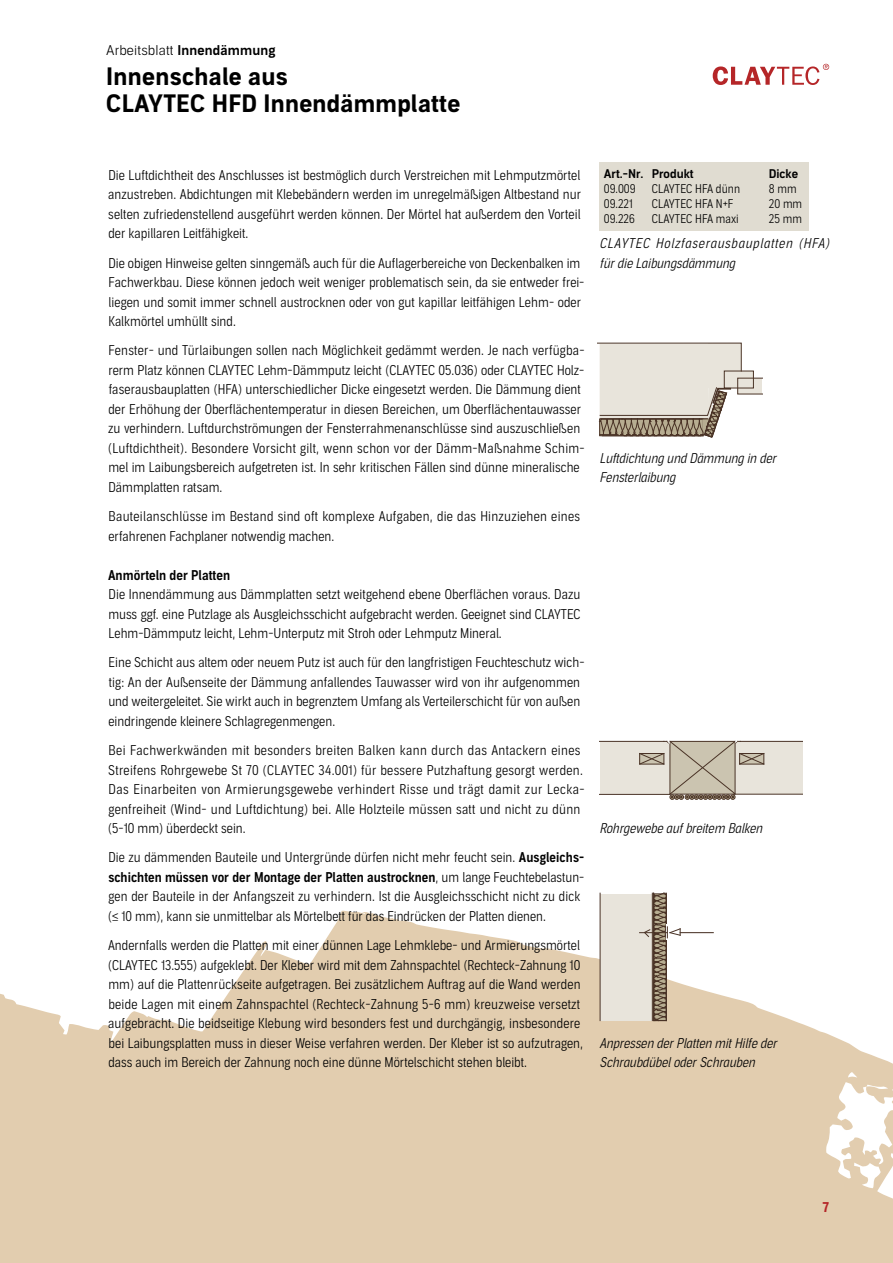
<style>
.page{position:relative;width:893px;height:1263px;background:#fff}
.page>*{position:absolute;margin:0;border:0;box-sizing:border-box;transform-origin:0 0}
.t1{font:700 24px/27px "Aago";letter-spacing:.01em;color:#000}
.t2{font:300 13.5px/19.5px "Aago Condensed";letter-spacing:.005em;color:#000}
.t3{font:italic 300 13.5px/19.5px "Aago Condensed";color:#000}
.t4{font:13.5px "Aago Condensed Sm";color:#000}
.t5{font:italic 300 13.5px/19.5px "Aago Condensed";letter-spacing:.06em;color:#000}
.t6{font:300 13.5px "Aago";letter-spacing:.01em;color:#000}
.t7{font:700 13.5px "Aago";color:#b52628}
.t8{font:300 12px "Aago Condensed";color:#000}
.t9{font:12px "Aago Sm";color:#000}
.s1{font-family:"Aago Sm";font-weight:400}
.s2{font-family:"Aago Condensed Sm";font-weight:400}
.s3{font-family:"Aago Condensed";font-weight:300}
</style>
<div class="page">
<svg style="left:68px;top:892px;width:825px;height:371px;fill:#e2cdaf"></svg>
<div style="left:0;top:994px;width:68px;height:269px;background:#e2cdaf"></div>
<svg style="left:713px;top:64px;width:116px;height:21px"></svg>
<svg style="left:597px;top:343px;width:165px;height:94px"></svg>
<div style="left:600px;top:162px;width:209px;height:68px;background:#e0dcd1"></div>
<div style="left:600px;top:741px;width:203px;height:53px;background:#e8e4db"></div>
<hr style="left:740px;top:741px;width:63px;height:1px;background:#4a3326">
<hr style="left:600px;top:741px;width:64px;height:1px;background:#4a3326">
<hr style="left:733px;top:794px;width:70px;height:1px;background:#4a3326">
<hr style="left:600px;top:794px;width:70px;height:1px;background:#4a3326">
<svg style="left:639px;top:740px;width:125px;height:59px"></svg>
<div style="left:600px;top:894px;width:52px;height:127px;background:#e8e4db"></div>
<hr style="left:600px;top:893px;width:1px;height:127px;background:#4a3326">
<hr style="left:680px;top:932px;width:33px;height:1px;background:#4a3326">
<svg style="left:640px;top:893px;width:41px;height:128px"></svg>
<p class="t6" style="left:106px;top:43px;width:171px">Arbeitsblatt <span class="s1">Innendämmung</span></p>
<h1 class="t1" style="left:106px;top:63px;width:355px">Innenschale aus<br>CLAYTEC HFD Innendämmplatte</h1>
<p class="t2" style="left:108px;top:166px;width:475px;text-align:justify">Die Luftdichtheit des Anschlusses ist bestmöglich durch Verstreichen mit Lehmputzmörtel anzustreben. Abdichtungen mit Klebebändern werden im unregelmäßigen Altbestand nur selten zufriedenstellend ausgeführt werden können. Der Mörtel hat außerdem den Vorteil der kapillaren Leitfähigkeit.</p>
<p class="t2" style="left:109px;top:254px;width:477px">Die obigen Hinweise gelten sinngemäß auch für die Auflagerbereiche von Deckenbalken im Fachwerkbau. Diese können jedoch weit weniger problematisch sein, da sie entweder frei&shy;liegen und somit immer schnell austrocknen oder von gut kapillar leitfähigen Lehm- oder Kalkmörtel umhüllt sind.</p>
<p class="t2" style="left:108px;top:341px;width:478px">Fenster- und Türlaibungen sollen nach Möglichkeit gedämmt werden. Je nach verfügba&shy;rerm Platz können CLAYTEC Lehm-Dämmputz leicht (CLAYTEC 05.036) oder CLAYTEC Holz&shy;faserausbauplatten (HFA) unterschiedlicher Dicke eingesetzt werden. Die Dämmung dient der Erhöhung der Oberflächentemperatur in diesen Bereichen, um Oberflächentauwasser zu verhindern. Luftdurchströmungen der Fensterrahmenanschlüsse sind auszuschließen (Luftdichtheit). Besondere Vorsicht gilt, wenn schon vor der Dämm-Maßnahme Schim&shy;mel im Laibungsbereich aufgetreten ist. In sehr kritischen Fällen sind dünne mineralische Dämmplatten ratsam.</p>
<p class="t2" style="left:108px;top:507px;width:473px">Bauteilanschlüsse im Bestand sind oft komplexe Aufgaben, die das Hinzuziehen eines erfahrenen Fachplaner notwendig machen.</p>
<p class="t4" style="left:108px;top:567px;width:124px">Anmörteln der Platten</p>
<p class="t2" style="left:108px;top:585px;width:474px;text-align:justify">Die Innendämmung aus Dämmplatten setzt weitgehend ebene Oberflächen voraus. Dazu muss ggf. eine Putzlage als Ausgleichsschicht aufgebracht werden. Geeignet sind CLAYTEC Lehm-Dämmputz leicht, Lehm-Unterputz mit Stroh oder Lehmputz Mineral.</p>
<p class="t2" style="left:108px;top:653px;width:478px">Eine Schicht aus altem oder neuem Putz ist auch für den langfristigen Feuchteschutz wich&shy;tig: An der Außenseite der Dämmung anfallendes Tauwasser wird von ihr aufgenommen und weitergeleitet. Sie wirkt auch in begrenztem Umfang als Verteilerschicht für von außen eindringende kleinere Schlagregenmengen.</p>
<p class="t2" style="left:108px;top:741px;width:478px">Bei Fachwerkwänden mit besonders breiten Balken kann durch das Antackern eines Streifens Rohrgewebe St 70 (CLAYTEC 34.001) für bessere Putzhaftung gesorgt werden.<br>Das Einarbeiten von Armierungsgewebe verhindert Risse und trägt damit zur Lecka&shy;genfreiheit (Wind- und Luftdichtung) bei. Alle Holzteile müssen satt und nicht zu dünn (5-10 mm) überdeckt sein.</p>
<p class="t2" style="left:109px;top:848px;width:477px">Die zu dämmenden Bauteile und Untergründe dürfen nicht mehr feucht sein. <span class="s2">Ausgleichs-</span></p>
<p class="t4" style="left:108px;top:869px;width:478px">schichten müssen vor der Montage der Platten austrocknen<span class="s3">, um lange Feuchtebelastun-</span></p>
<p class="t2" style="left:108px;top:887px;width:474px">gen der Bauteile in der Anfangszeit zu verhindern. Ist die Ausgleichsschicht nicht zu dick (≤ 10 mm), kann sie unmittelbar als Mörtelbett für das Eindrücken der Platten dienen.</p>
<p class="t2" style="left:108px;top:936px;width:477px">Andernfalls werden die Platten mit einer dünnen Lage Lehmklebe- und Armierungsmörtel (CLAYTEC 13.555) aufgeklebt. Der Kleber wird mit dem Zahnspachtel (Rechteck-Zahnung 10 mm) auf die Plattenrückseite aufgetragen. Bei zusätzlichem Auftrag auf die Wand werden beide Lagen mit einem Zahnspachtel (Rechteck-Zahnung 5-6 mm) kreuzweise versetzt aufgebracht. Die beidseitige Klebung wird besonders fest und durchgängig, insbesondere bei Laibungsplatten muss in dieser Weise verfahren werden. Der Kleber ist so aufzutragen, dass auch im Bereich der Zahnung noch eine dünne Mörtelschicht stehen bleibt.</p>
<p class="t9" style="left:604px;top:167px;width:91px">Art.-Nr. Produkt</p>
<p class="t9" style="left:769px;top:167px;width:31px">Dicke</p>
<p class="t8" style="left:604px;top:182px;width:33px">09.009</p>
<p class="t8" style="left:652px;top:182px;width:90px">CLAYTEC HFA dünn</p>
<p class="t8" style="left:769px;top:182px;width:29px">8 mm</p>
<p class="t8" style="left:604px;top:197px;width:30px">09.221</p>
<p class="t8" style="left:652px;top:197px;width:83px">CLAYTEC HFA N+F</p>
<p class="t8" style="left:769px;top:197px;width:35px">20 mm</p>
<p class="t8" style="left:604px;top:212px;width:33px">09.226</p>
<p class="t8" style="left:652px;top:212px;width:89px">CLAYTEC HFA maxi</p>
<p class="t8" style="left:769px;top:212px;width:35px">25 mm</p>
<p class="t5" style="left:600px;top:234px;width:231px">CLAYTEC Holzfaserausbauplatten (HFA) für die Laibungsdämmung</p>
<p class="t3" style="left:600px;top:448px;width:178px">Luftdichtung und Dämmung in der<br>Fensterlaibung</p>
<p class="t3" style="left:600px;top:819px;width:164px">Rohrgewebe auf breitem Balken</p>
<p class="t3" style="left:599px;top:1033px;width:179px">Anpressen der Platten mit Hilfe der<br>Schraubdübel oder Schrauben</p>
<p class="t7" style="left:822px;top:1199px;width:8px">7</p>
</div>
